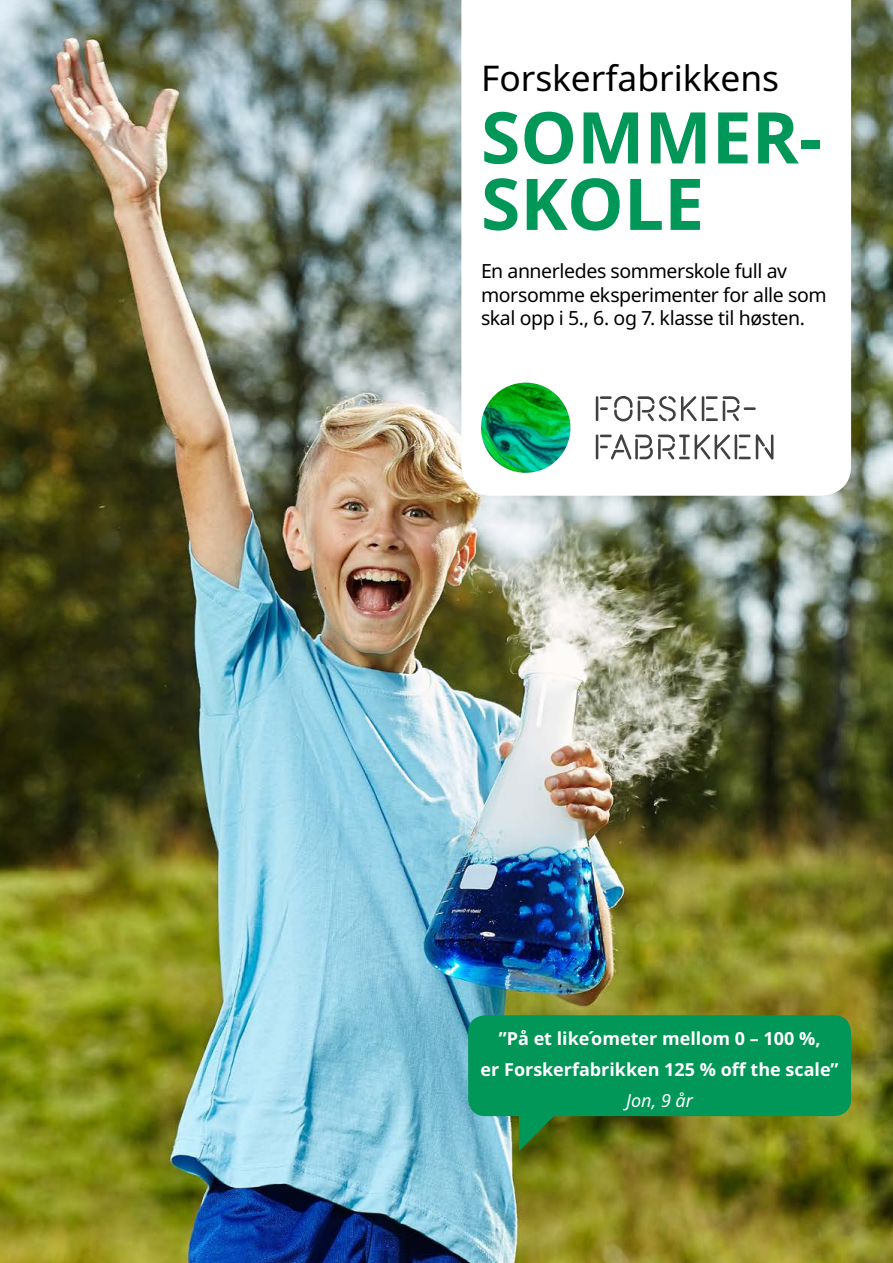
<style>
.page{position:relative;width:893px;height:1263px;background:#fff}
.page>*{position:absolute;margin:0;border:0;box-sizing:border-box;transform-origin:0 0}
.t1{font:700 71.4px/66.4px "Noto Sans";color:#009758}
.t2{font:35.4px "Noto Sans";color:#000}
.t3{font:19.5px/23.4px "Noto Sans";letter-spacing:-.02em;color:#000}
.t4{font:700 18px/30.6px "Noto Sans";color:#fff;text-align:center}
.t5{font:italic 18px "Noto Sans";color:#fff}
</style>
<div class="page">
<img style="left:0;top:0;width:893px;height:1263px">
<svg style="left:461px;top:0;width:390px;height:496px"></svg>
<img style="left:481px;top:383px;width:89px;height:90px;border-radius:45px">
<hr style="left:702px;top:396px;width:2px;height:25px;background:#414042">
<hr style="left:735px;top:434px;width:2px;height:25px;background:#414042">
<svg style="left:739px;top:434px;width:34px;height:26px"></svg>
<hr style="left:596px;top:434px;width:2px;height:25px;background:#414042">
<hr style="left:596px;top:396px;width:2px;height:25px;background:#414042">
<svg style="left:600px;top:434px;width:130px;height:26px"></svg>
<svg style="left:638px;top:396px;width:59px;height:25px"></svg>
<svg style="left:600px;top:396px;width:32px;height:25px"></svg>
<svg style="left:706px;top:396px;width:50px;height:25px"></svg>
<svg style="left:519px;top:1116px;width:52px;height:35px;background:#387022"></svg>
<div style="left:468px;top:1015px;width:383px;height:101px;background:#009758;border-radius:17px"></div>
<h2 class="t2" style="left:481px;top:54px;width:300px">Forskerfabrikkens</h2>
<h1 class="t1" style="left:481px;top:102px;width:342px">SOMMER-<br>SKOLE</h1>
<p class="t3" style="left:481px;top:259px;width:347px">En annerledes sommerskole full av morsomme eksperimenter for alle som skal opp i 5., 6. og 7. klasse til høsten.</p>
<p class="t4" style="left:481px;top:1023px;width:359px">”På et like´ometer mellom 0 – 100 %,<br>er -Forskerfabrikken 125 % off the scale”</p>
<p class="t5" style="left:626px;top:1087px;width:68px">Jon, 9 år</p>
</div>
